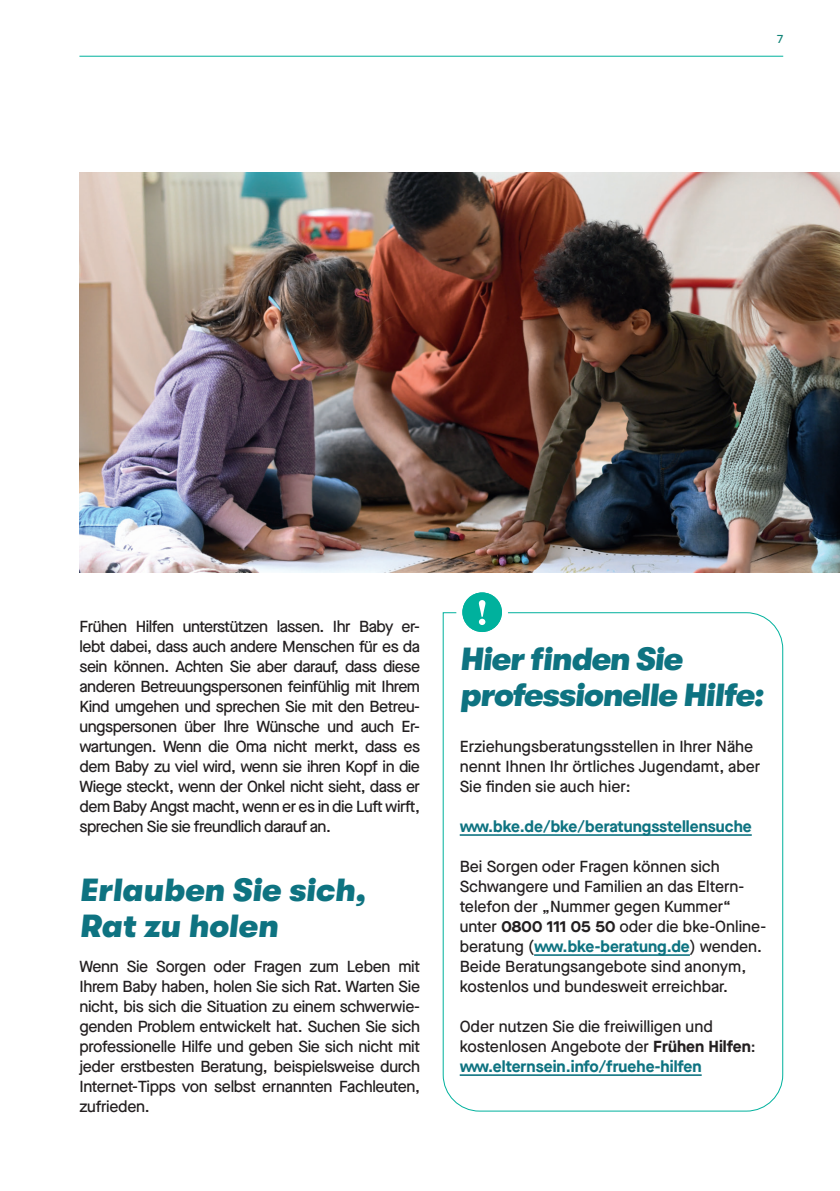
<style>
.page{position:relative;width:840px;height:1191px;background:#fff}
.page>*{position:absolute;margin:0;border:0;box-sizing:border-box;transform-origin:0 0}
.t1{font:32px/36px "GT Walsheim Bl Ob";letter-spacing:-.03em;color:#0e7381}
.t2{font:32px/36px "GT Walsheim Bl Ob";color:#0e7381}
.t3{font:500 16px/20px "Maison Neue";color:#231f20}
.t4{font:700 16px "Maison Neue";color:#0e7381}
.t5{font:500 12px "Maison Neue";color:#128478}
.s1{font-weight:700}
.s2{font-weight:700;color:#0e7381}
</style>
<div class="page">
<hr style="left:79px;top:56px;width:703px;height:1px;background:#00b19d">
<img style="left:79px;top:172px;width:760px;height:401px">
<svg style="left:442px;top:612px;width:341px;height:500px"></svg>
<svg style="left:459px;top:589px;width:45px;height:46px"></svg>
<div style="left:456px;top:586px;width:51px;height:52px;border:6px solid #fff;border-radius:50%"></div>
<div style="left:462px;top:592px;width:39px;height:40px;background:#00b19d;border-radius:50%"></div>
<svg style="left:478px;top:600px;width:7px;height:25px"></svg>
<p class="t5" style="left:776px;top:31px;width:8px">7</p>
<p class="t3" style="left:79px;top:616px;width:342px;text-align:justify">Frühen Hilfen unterstützen lassen. Ihr Baby er&shy;lebt dabei, dass auch andere Menschen für es da sein können. Achten Sie aber darauf, dass diese anderen Betreuungspersonen feinfühlig mit Ihrem Kind umgehen und sprechen Sie mit den Betreu&shy;ungspersonen über Ihre Wünsche und auch Er&shy;wartungen. Wenn die Oma nicht merkt, dass es dem Baby zu viel wird, wenn sie ihren Kopf in die Wiege steckt, wenn der Onkel nicht sieht, dass er dem Baby Angst macht, wenn er es in die Luft wirft, sprechen Sie sie freundlich darauf an.</p>
<h3 class="t2" style="left:79px;top:871px;width:288px">Erlauben Sie sich,<br>Rat zu holen</h3>
<p class="t3" style="left:79px;top:956px;width:342px;text-align:justify">Wenn Sie Sorgen oder Fragen zum Leben mit Ihrem Baby haben, holen Sie sich Rat. Warten Sie nicht, bis sich die Situation zu einem schwerwie&shy;genden Problem entwickelt hat. Suchen Sie sich professionelle Hilfe und geben Sie sich nicht mit jeder erstbesten Beratung, beispielsweise durch Internet-Tipps von selbst ernannten Fachleuten, zufrieden.</p>
<h3 class="t1" style="left:459px;top:641px;width:305px">Hier finden Sie professionelle Hilfe:</h3>
<p class="t3" style="left:459px;top:736px;width:302px">Erziehungsberatungsstellen in Ihrer Nähe nennt Ihnen Ihr örtliches Jugendamt, aber<br>Sie finden sie auch hier:</p>
<p class="t4" style="left:459px;top:815px;width:293px">www.bke.de/bke/beratungsstellensuche</p>
<p class="t3" style="left:459px;top:856px;width:308px">Bei Sorgen oder Fragen können sich Schwangere und Familien an das Eltern&shy;telefon der „Nummer gegen Kummer“ unter <span class="s1">0800 111 05 50</span> oder die bke-Online&shy;beratung (<span class="s2">www.bke-beratung.de</span>) wenden.<br>Beide Beratungsangebote sind anonym, kostenlos und bundesweit erreichbar.</p>
<p class="t3" style="left:459px;top:1016px;width:297px">Oder nutzen Sie die freiwilligen und kostenlosen Angebote der <span class="s1">Frühen Hilfen</span>: <span class="s2">www.elternsein.info/fruehe-hilfen</span></p>
</div>
